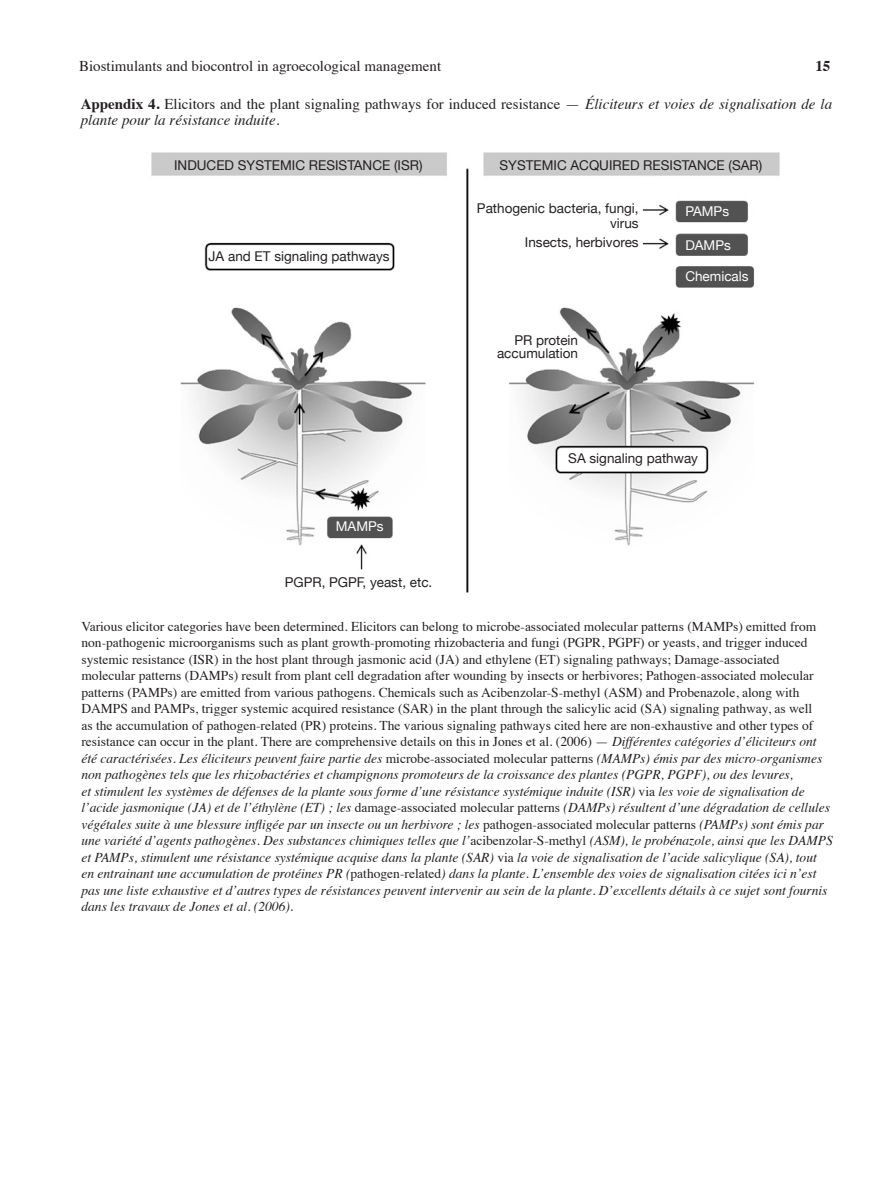
<style>
.page{position:relative;width:893px;height:1191px;background:#fff}
.page>*{position:absolute;margin:0;border:0;box-sizing:border-box;transform-origin:0 0}
.Titre_Illustration{font:italic 15px/16.5px "Times";color:#231f20}
.t1{font:15px "Times";color:#231f20}
.t2{font:700 15px "Times";color:#231f20}
.Légende_tableau{font:13.5px/16.5px "Times";color:#231f20}
.Helvetica{font:13.5px "Helvetica Neue";color:#231f20}
.Helvetica-2{font:13.5px "Helvetica Neue";color:#fff}
.s1{font-weight:700;font-style:normal}
.s2{font-style:normal}
.s3{font-style:italic}
</style>
<div class="page">
<img style="left:151px;top:152px;width:629px;height:441px">
<p class="t1" style="left:79px;top:52px;width:364px">Biostimulants and biocontrol in agroecological management</p>
<p class="t2" style="left:815px;top:52px;width:16px">15</p>
<p class="Titre_Illustration" style="left:81px;top:94px;width:753px"><span class="s1">Appendix 4.</span> <span class="s2">Elicitors and the plant signaling pathways for induced resistance —</span> Éliciteurs et voies de signalisation de la plante pour la résistance induite.</p>
<p class="Helvetica" style="left:174px;top:157px;width:250px">INDUCED SYSTEMIC RESISTANCE (ISR)</p>
<p class="Helvetica" style="left:499px;top:157px;width:264px">SYSTEMIC ACQUIRED RESISTANCE (SAR)</p>
<p class="Helvetica" style="left:209px;top:248px;width:183px">JA and ET signaling pathways</p>
<p class="Helvetica-2" style="left:336px;top:518px;width:49px">MAMPs</p>
<p class="Helvetica" style="left:285px;top:574px;width:149px">PGPR, PGPF, yeast, etc.</p>
<p class="Helvetica" style="left:477px;top:200px;width:163px">Pathogenic bacteria, fungi,</p>
<p class="Helvetica" style="left:610px;top:215px;width:30px">virus</p>
<p class="Helvetica" style="left:525px;top:234px;width:115px">Insects, herbivores</p>
<p class="Helvetica" style="left:514px;top:332px;width:65px">PR protein</p>
<p class="Helvetica" style="left:497px;top:345px;width:83px">accumulation</p>
<p class="Helvetica-2" style="left:685px;top:203px;width:45px">PAMPs</p>
<p class="Helvetica-2" style="left:685px;top:237px;width:47px">DAMPs</p>
<p class="Helvetica-2" style="left:685px;top:268px;width:65px">Chemicals</p>
<p class="Helvetica" style="left:568px;top:450px;width:131px">SA signaling pathway</p>
<p class="Légende_tableau" style="left:81px;top:617px;width:753px">Various elicitor categories have been determined. Elicitors can belong to microbe-associated molecular patterns (MAMPs) emitted from non-pathogenic microorganisms such as plant growth-promoting rhizobacteria and fungi (PGPR, PGPF) or yeasts, and trigger induced systemic resistance (ISR) in the host plant through jasmonic acid (JA) and ethylene (ET) signaling pathways; Damage-associated molecular patterns (DAMPs) result from plant cell degradation after wounding by insects or herbivores; Pathogen-associated molecular patterns (PAMPs) are emitted from various pathogens. Chemicals such as Acibenzolar-S-methyl (ASM) and Probenazole, along with DAMPS and PAMPs, trigger systemic acquired resistance (SAR) in the plant through the salicylic acid (SA) signaling pathway, as well<br>as the accumulation of pathogen-related (PR) proteins. The various signaling pathways cited here are non-exhaustive and other types of resistance can occur in the plant. There are comprehensive details on this in Jones et al. (2006) — <span class="s3">Différentes catégories d’éliciteurs ont été caractérisées. Les éliciteurs peuvent faire partie des</span> microbe-associated molecular patterns <span class="s3">(MAMPs) émis par des micro-organismes non pathogènes tels que les rhizobactéries et champignons promoteurs de la croissance des plantes (PGPR, PGPF), ou des levures,<br>et stimulent les systèmes de défenses de la plante sous forme d’une résistance systémique induite (ISR)</span> via <span class="s3">les voie de signalisation de l’acide jasmonique (JA) et de l’éthylène (ET) ; les</span> damage-associated molecular patterns <span class="s3">(DAMPs) résultent d’une dégradation de cellules végétales suite à une blessure infligée par un insecte ou un herbivore ; les</span> pathogen-associated molecular patterns <span class="s3">(PAMPs) sont émis par une variété d’agents pathogènes. Des substances chimiques telles que l’</span>acibenzolar-S-methyl <span class="s3">(ASM), le probénazole, ainsi que les DAMPS et PAMPs, stimulent une résistance systémique acquise dans la plante (SAR)</span> via <span class="s3">la voie de signalisation de l’acide salicylique (SA), tout en entrainant une accumulation de protéines PR (</span>pathogen-related<span class="s3">) dans la plante. L’ensemble des voies de signalisation citées ici n’est pas une liste exhaustive et d’autres types de résistances peuvent intervenir au sein de la plante. D’excellents détails à ce sujet sont fournis dans les travaux de Jones et al. (2006).</span></p>
</div>
